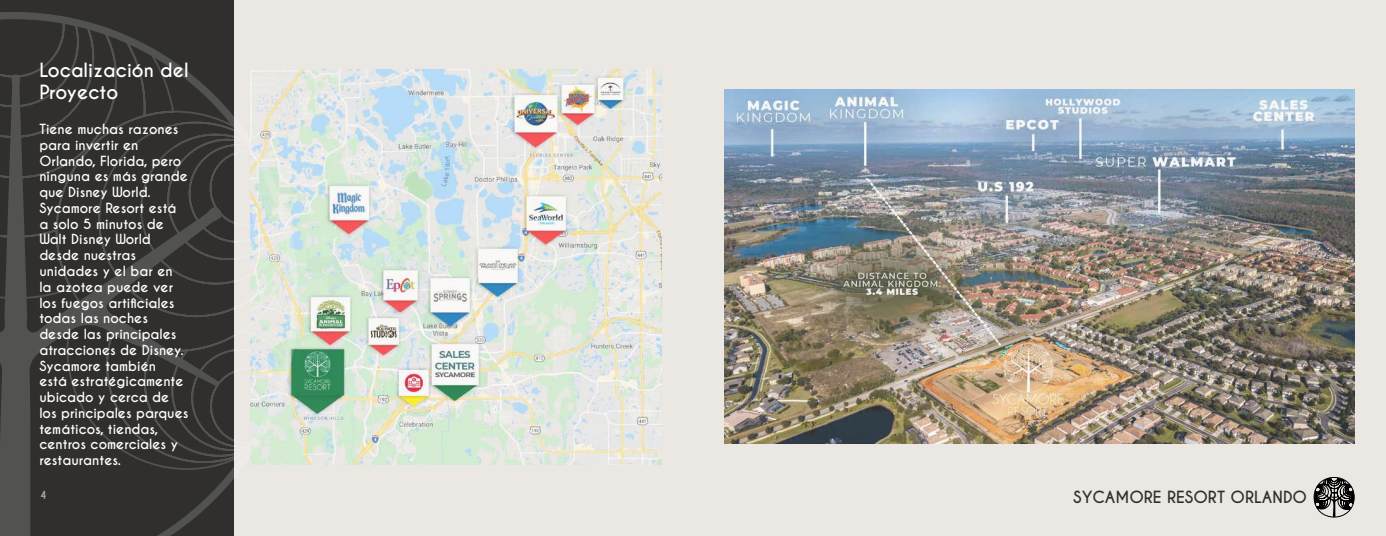
<style>
.page{position:relative;width:1386px;height:536px;background:#ebe8e4}
.page>*{position:absolute;margin:0;border:0;box-sizing:border-box;transform-origin:0 0}
.t1{font:700 18.38px/22.1px "Caviar Dreams";color:#fff}
.t2{font:700 15.75px "Caviar Dreams";color:#302f2e}
.t3{font:700 13.12px/15.8px "Caviar Dreams";color:#fff}
.t4{font:700 10.5px "Caviar Dreams";color:#ddcfb8}
</style>
<div class="page">
<div style="left:0;top:0;width:234px;height:536px;background:#302f2e"></div>
<img style="left:724px;top:89px;width:630px;height:354px">
<img style="left:299px;top:69px;width:363px;height:395px">
<svg style="left:0;top:12px;width:299px;height:524px"></svg>
<svg style="left:1314px;top:477px;width:41px;height:41px"></svg>
<h1 class="t1" style="left:39px;top:60px;width:151px">Localización del<br>Proyecto</h1>
<p class="t3" style="left:39px;top:122px;width:151px">Tiene muchas razones para invertir en<br>Orlando, Florida, pero ninguna es más grande que Disney World.<br>Sycamore Resort está a solo 5 minutos de<br>Walt Disney World desde nuestras unidades y el bar en<br>la azotea puede ver los fuegos artificiales todas las noches desde las principales atracciones de Disney.<br>Sycamore también<br>está estratégicamente ubicado y cerca de los principales parques temáticos, tiendas, centros comerciales y restaurantes.</p>
<p class="t4" style="left:39px;top:488px;width:8px">4</p>
<p class="t2" style="left:1073px;top:487px;width:235px">SYCAMORE RESORT ORLANDO</p>
</div>
